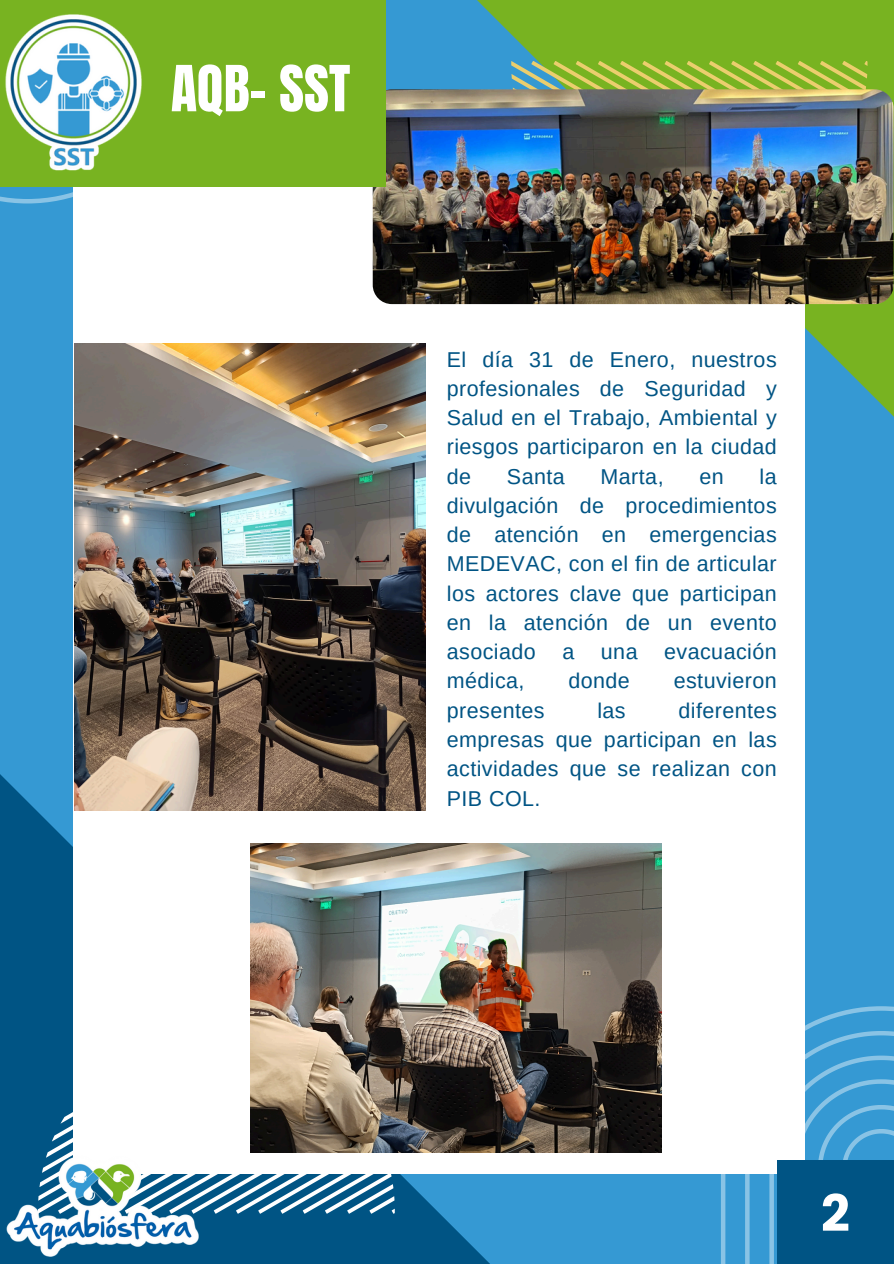
<style>
.page{position:relative;width:894px;height:1264px;background:#fff}
.page>*{position:absolute;margin:0;border:0;box-sizing:border-box;transform-origin:0 0}
.t1{font:54px "Anton";color:#fff}
.t2{font:700 50.55px "Poppins";color:#fff}
.t3{font:21.45px/29.2px "Arimo";letter-spacing:.02em;color:#005484;text-align:justify}
</style>
<div class="page">
<div style="left:0;top:0;width:893px;height:1263px;background:#3599d3"></div>
<svg style="left:0;top:192px;width:73px;height:11px"></svg>
<svg style="left:720px;top:1006px;width:173px;height:257px"></svg>
<svg style="left:477px;top:0;width:416px;height:593px;fill:#78b321"></svg>
<svg style="left:511px;top:61px;width:356px;height:28px;background:#98b948"></svg>
<svg style="left:0;top:774px;width:554px;height:489px;fill:#005484"></svg>
<svg style="left:38px;top:1032px;width:356px;height:181px;background:#3f7ea2"></svg>
<div style="left:73px;top:95px;width:731px;height:1078px;background:#fff"></div>
<img style="left:372px;top:89px;width:521px;height:215px;border-radius:19px">
<div style="left:777px;top:1160px;width:116px;height:103px;background:#005484"></div>
<img style="left:0;top:1153px;width:202px;height:109px">
<div style="left:0;top:0;width:386px;height:186px;background:#78b321"></div>
<img style="left:0;top:14px;width:148px;height:173px">
<img style="left:74px;top:343px;width:351px;height:467px">
<img style="left:250px;top:843px;width:411px;height:309px">
<p class="t1" style="left:171px;top:50px;width:181px">AQB- SST</p>
<p class="t3" style="left:446px;top:344px;width:331px">El día 31 de Enero, nuestros profesionales de Seguridad y Salud en el Trabajo, Ambiental y riesgos participaron en la ciudad de</p>
<p class="t3" style="left:446px;top:461px;width:331px;text-indent:313px">la divulgación de procedimientos de atención en emergencias MEDEVAC, con el fin de articular los actores clave que participan en la atención de un evento asociado a una evacuación médica,</p>
<p class="t3" style="left:507px;top:461px;width:59px">Santa</p>
<p class="t3" style="left:600px;top:461px;width:64px">Marta,</p>
<p class="t3" style="left:699px;top:461px;width:26px">en</p>
<p class="t3" style="left:568px;top:666px;width:63px">donde</p>
<p class="t3" style="left:673px;top:666px;width:104px">estuvieron</p>
<p class="t3" style="left:446px;top:695px;width:331px;text-indent:232px">diferentes empresas que participan en las actividades que se realizan con PIB COL.</p>
<p class="t3" style="left:446px;top:695px;width:99px">presentes</p>
<p class="t3" style="left:597px;top:695px;width:30px">las</p>
<h1 class="t2" style="left:820px;top:1177px;width:30px">2</h1>
</div>
